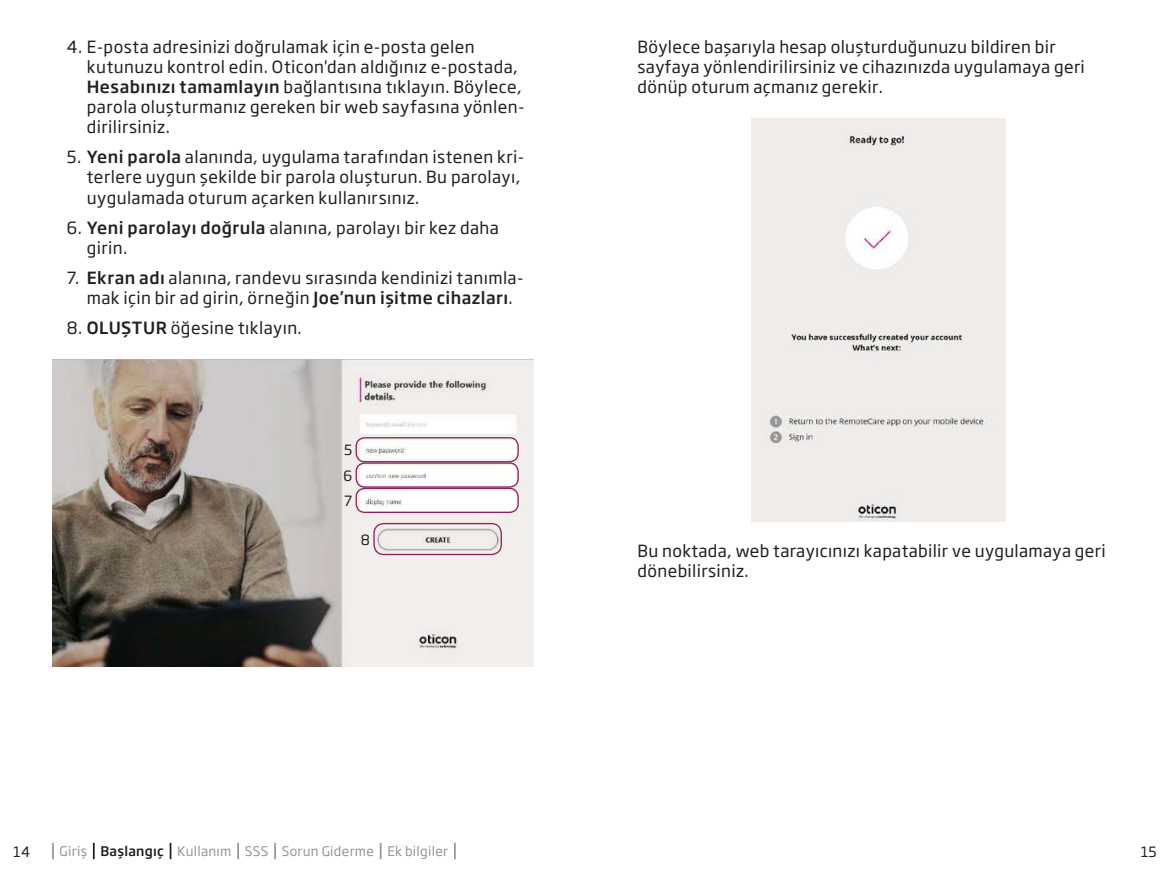
<style>
.page{position:relative;width:1171px;height:883px;background:#fff}
.page>*{position:absolute;margin:0;border:0;box-sizing:border-box;transform-origin:0 0}
.t1{font:16.62px/20.1px "Soho Gothic Pro";letter-spacing:.02em;color:#231f20}
.t2{font:14px/25.4px "Soho Gothic Pro";color:#231f20;text-align:justify}
.t3{font:13.12px "Soho Gothic Pro";letter-spacing:.02em;color:#939598}
.s1{font-weight:500}
.s2{font-weight:500;color:#231f20}
</style>
<div class="page">
<svg style="left:52px;top:843px;width:2px;height:16px"></svg>
<svg style="left:93px;top:843px;width:2px;height:16px"></svg>
<svg style="left:170px;top:843px;width:1px;height:16px"></svg>
<svg style="left:237px;top:843px;width:2px;height:16px"></svg>
<svg style="left:274px;top:843px;width:2px;height:16px"></svg>
<svg style="left:380px;top:843px;width:1px;height:16px"></svg>
<svg style="left:454px;top:843px;width:2px;height:16px"></svg>
<img style="left:751px;top:119px;width:254px;height:403px">
<img style="left:52px;top:360px;width:481px;height:306px">
<div style="left:373px;top:523px;width:129px;height:32px;border:1px solid #872460;border-radius:10px"></div>
<div style="left:355px;top:437px;width:164px;height:25px;border:1px solid #872460;border-radius:9px"></div>
<div style="left:355px;top:462px;width:164px;height:26px;border:1px solid #872460;border-radius:9px"></div>
<div style="left:355px;top:488px;width:164px;height:25px;border:1px solid #872460;border-radius:9px"></div>
<p class="t1" style="left:87px;top:36px;width:439px;text-indent:-20px">4. E-posta adresinizi doğrulamak için e-posta gelen kutunuzu kontrol edin. Oticon'dan aldığınız e-postada, <span class="s1">Hesabınızı tamamlayın</span> bağlantısına tıklayın. Böylece, parola oluşturmanız gereken bir web sayfasına yönlen&shy;dirilirsiniz.</p>
<p class="t1" style="left:87px;top:146px;width:439px;text-indent:-20px">5. <span class="s1">Yeni parola</span> alanında, uygulama tarafından istenen kri&shy;terlere uygun şekilde bir parola oluşturun. Bu parolayı, uygulamada oturum açarken kullanırsınız.</p>
<p class="t1" style="left:87px;top:216px;width:414px;text-indent:-20px">6. <span class="s1">Yeni parolayı doğrula</span> alanına, parolayı bir kez daha girin.</p>
<p class="t1" style="left:67px;top:267px;width:458px;text-align:center">7. <span class="s1">Ekran adı</span> alanına, randevu sırasında kendinizi tanımla&shy;mak için bir ad girin, örneğin <span class="s1">Joe’nun işitme cihazları</span>.</p>
<p class="t1" style="left:67px;top:317px;width:236px">8. <span class="s1">OLUŞTUR</span> öğesine tıklayın.</p>
<p class="t2" style="left:343px;top:437px;width:10px">5<br>6<br>7</p>
<p class="t2" style="left:361px;top:526px;width:11px">8</p>
<p class="t1" style="left:637px;top:36px;width:449px">Böylece başarıyla hesap oluşturduğunuzu bildiren bir sayfaya yönlendirilirsiniz ve cihazınızda uygulamaya geri dönüp oturum açmanız gerekir.</p>
<p class="t1" style="left:637px;top:540px;width:470px">Bu noktada, web tarayıcınızı kapatabilir ve uygulamaya geri dönebilirsiniz.</p>
<p class="t2" style="left:13px;top:838px;width:18px">14</p>
<p class="t3" style="left:60px;top:841px;width:390px">Giriş <span class="s2">Başlangıç</span> Kullanım SSS Sorun Giderme Ek bilgiler</p>
<p class="t2" style="left:1140px;top:838px;width:18px">15</p>
</div>
